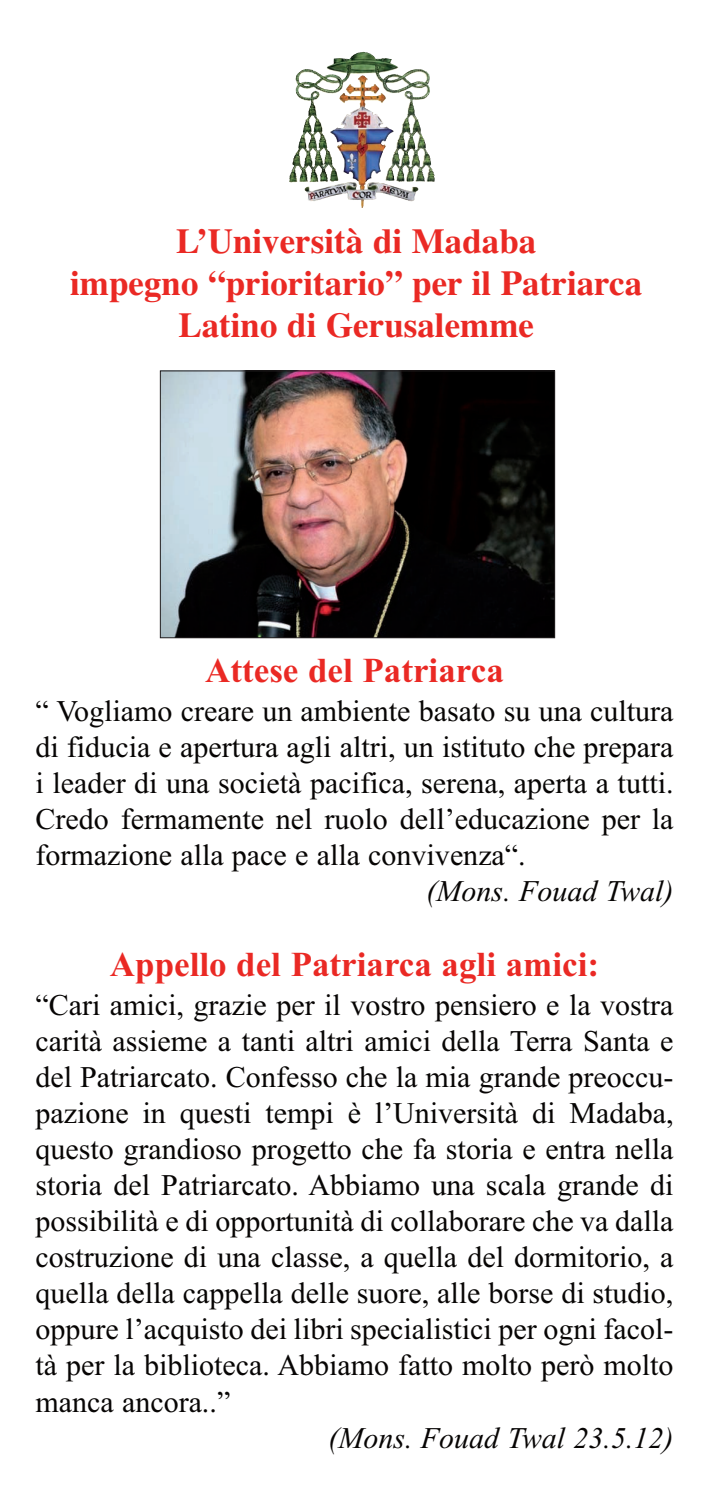
<style>
.page{position:relative;width:709px;height:1489px;background:#fff}
.page>*{position:absolute;margin:0;border:0;box-sizing:border-box;transform-origin:0 0}
.t1{font:700 35px/42px "Times";color:#ea2924;text-align:center}
.t2{font:700 35px "Times New Roman";color:#ea2924}
.t3{font:30px/36px "Times New Roman";color:#070504;text-align:justify}
.t4{font:italic 30px "Times New Roman";color:#070504}
</style>
<div class="page">
<img style="left:373px;top:55px;width:57px;height:45px">
<img style="left:162px;top:372px;width:391px;height:264px">
<div style="left:160px;top:370px;width:395px;height:268px;border:1px solid #231f20"></div>
<p class="t1" style="left:70px;top:219px;width:573px">L’Università di Madaba<br>impegno “prioritario” per il Patriarca<br>Latino di Gerusalemme</p>
<p class="t2" style="left:205px;top:649px;width:300px">Attese del Patriarca</p>
<p class="t3" style="left:35px;top:692px;width:639px">“ Vogliamo creare un ambiente basato su una cultura di fiducia e apertura agli altri, un istituto che prepara i leader di una società pacifica, serena, aperta a tutti.<br>Credo fermamente nel ruolo dell’educazione per la formazione alla pace e alla convivenza“.</p>
<p class="t4" style="left:426px;top:873px;width:248px">(Mons. Fouad Twal)</p>
<p class="t2" style="left:110px;top:943px;width:490px">Appello del Patriarca agli amici:</p>
<p class="t3" style="left:35px;top:986px;width:639px">“Cari amici, grazie per il vostro pensiero e la vostra carità assieme a tanti altri amici della Terra Santa e del Patriarcato. Confesso che la mia grande preoccu&shy;pazione in questi tempi è l’Università di Madaba, questo grandioso progetto che fa storia e entra nella storia del Patriarcato. Abbiamo una scala grande di possibilità e di opportunità di collaborare che va dalla costruzione di una classe, a quella del dormitorio, a quella della cappella delle suore, alle borse di studio, oppure l’acquisto dei libri specialistici per ogni facol&shy;tà per la biblioteca. Abbiamo fatto molto però molto manca ancora..”</p>
<p class="t4" style="left:328px;top:1419px;width:347px">(Mons. Fouad Twal 23.5.12)</p>
</div>
